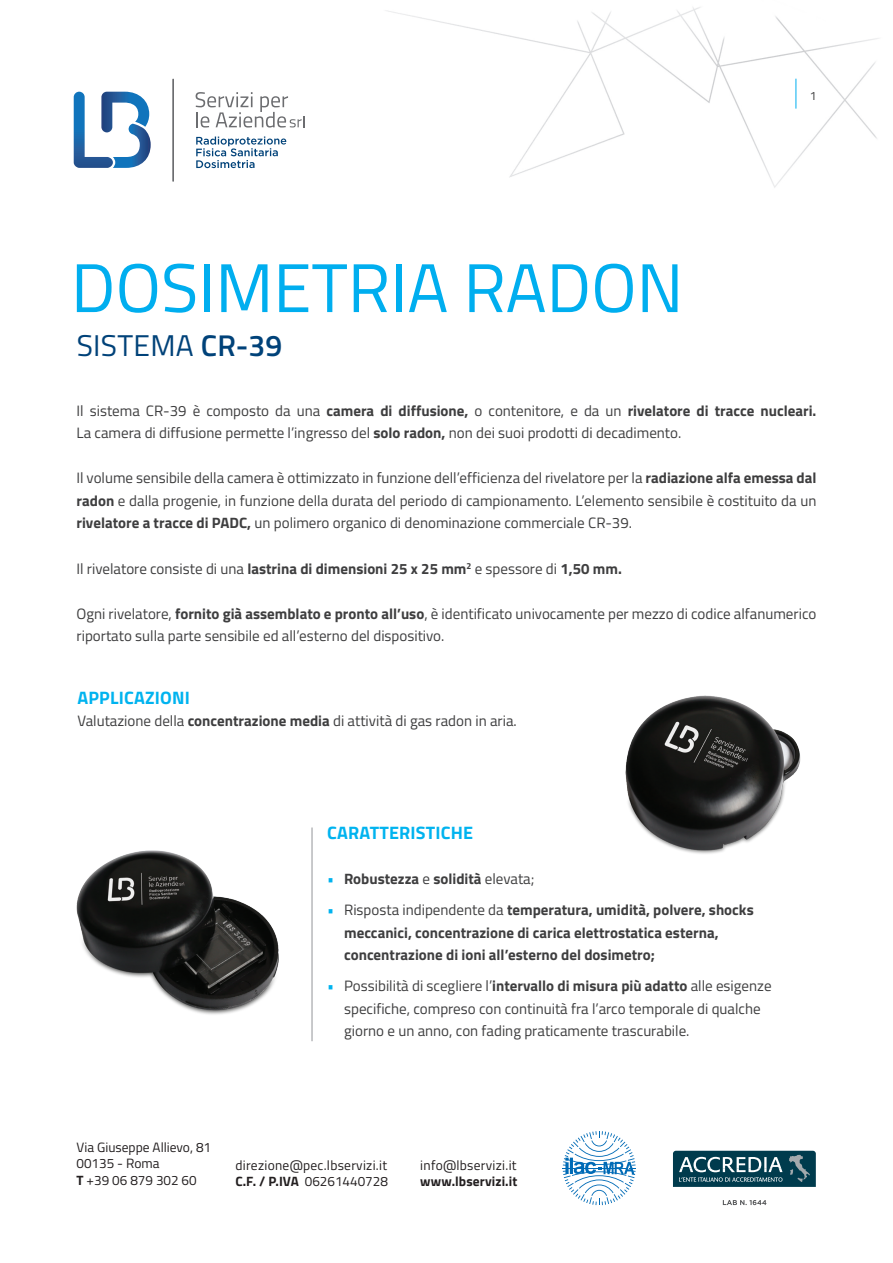
<style>
.page{position:relative;width:893px;height:1263px;background:#fff}
.page>*{position:absolute;margin:0;border:0;box-sizing:border-box;transform-origin:0 0}
.t1{font:69px "Titillium Web";color:#00aeef}
.t2{font:30px "Titillium Web";letter-spacing:.01em;color:#004279}
.t3{font:700 18px "Titillium Web";letter-spacing:.01em;color:#00b3ef}
.t4{font:15px/22.5px "Titillium Web";color:#3e3e3f}
.t5{font:700 15px/22.5px "Titillium Web";color:#3e3e3f}
.t6{font:13.5px/16.2px "Titillium Web";letter-spacing:.02em;color:#231f20}
.t7{font:13.5px/16.2px "Titillium Web";color:#231f20}
.t8{font:700 13.5px "Titillium Web";letter-spacing:.01em;color:#231f20}
.t9{font:12px "Titillium Web";color:#3e3e3f}
.s1{font-weight:600}
.s2{font-weight:700}
.s3{font-weight:400;color:#00b3ef}
.s4{font-weight:400}
.s5{color:#00b3ef}
</style>
<div class="page">
<img style="left:172px;top:7px;width:707px;height:181px">
<svg style="left:196px;top:136px;width:90px;height:32px"></svg>
<svg style="left:196px;top:92px;width:108px;height:36px"></svg>
<hr style="left:172px;top:79px;width:2px;height:103px;background:#6c6d70">
<svg style="left:74px;top:92px;width:77px;height:76px"></svg>
<svg style="left:563px;top:1131px;width:73px;height:74px"></svg>
<svg style="left:673px;top:1151px;width:143px;height:36px"></svg>
<svg style="left:723px;top:1200px;width:43px;height:5px"></svg>
<hr style="left:795px;top:79px;width:1px;height:30px;background:#00aeef">
<hr style="left:312px;top:827px;width:1px;height:214px;background:#939598">
<img style="left:76px;top:850px;width:203px;height:165px">
<img style="left:625px;top:695px;width:176px;height:159px">
<p class="t1" style="left:71px;top:237px;width:614px">DOSIMETRIA RADON</p>
<p class="t2" style="left:77px;top:324px;width:207px">SISTEMA <span class="s1">CR-39</span></p>
<p class="t9" style="left:810px;top:87px;width:8px">1</p>
<p class="t4" style="left:77px;top:399px;width:741px">Il sistema CR-39 è composto da una <span class="s2">camera di diffusione,</span> o contenitore, e da un <span class="s2">rivelatore di tracce nucleari.<br></span>La camera di diffusione permette l’ingresso del <span class="s2">solo radon,</span> non dei suoi prodotti di decadimento.</p>
<p class="t4" style="left:77px;top:466px;width:741px;text-align:justify">Il volume sensibile della camera è ottimizzato in funzione dell’efficienza del rivelatore per la <span class="s2">radiazione alfa emessa dal radon</span> e dalla progenie, in funzione della durata del periodo di campionamento. L’elemento sensibile è costituito da un <span class="s2">rivelatore a tracce di PADC,</span> un polimero organico di denominazione commerciale CR-39.</p>
<p class="t4" style="left:77px;top:556px;width:547px">Il rivelatore consiste di una <span class="s2">lastrina di dimensioni 25 x 25 mm</span><sup>2</sup> e spessore di <span class="s2">1,50 mm.</span></p>
<p class="t4" style="left:77px;top:601px;width:741px">Ogni rivelatore, <span class="s2">fornito già assemblato e pronto all’uso</span>, è identificato univocamente per mezzo di codice alfanumerico riportato sulla parte sensibile ed all’esterno del dispositivo.</p>
<p class="t3" style="left:77px;top:684px;width:114px">APPLICAZIONI</p>
<p class="t4" style="left:77px;top:709px;width:441px">Valutazione della <span class="s2">concentrazione media</span> di attività di gas radon in aria.</p>
<p class="t3" style="left:327px;top:819px;width:147px">CARATTERISTICHE</p>
<p class="t5" style="left:327px;top:867px;width:209px"><span class="s3">•</span> Robustezza <span class="s4">e</span> solidità <span class="s4">elevata;</span></p>
<p class="t5" style="left:344px;top:898px;width:411px;text-indent:-17px"><span class="s3">•</span> <span class="s4">Risposta indipendente da</span> temperatura, umidità, polvere, shocks meccanici, concentrazione di carica elettrostatica esterna, concentrazione di ioni all’esterno del dosimetro;</p>
<p class="t4" style="left:344px;top:974px;width:429px;text-indent:-17px"><span class="s5">•</span> Possibilità di scegliere l’<span class="s2">intervallo di misura più adatto</span> alle esigenze specifiche, compreso con continuità fra l’arco temporale di qualche giorno e un anno, con fading praticamente trascurabile.</p>
<p class="t7" style="left:77px;top:1139px;width:136px">Via Giuseppe Allievo, 81<br>00135 - Roma<br><span class="s2">T</span> +39 06 879 302 60</p>
<p class="t6" style="left:236px;top:1156px;width:154px">direzione@pec.lbservizi.it<br><span class="s2">C.F. / P.IVA</span> 06261440728</p>
<p class="t6" style="left:420px;top:1156px;width:98px">info@lbservizi.it</p>
<p class="t8" style="left:420px;top:1171px;width:99px">www.lbservizi.it</p>
</div>
